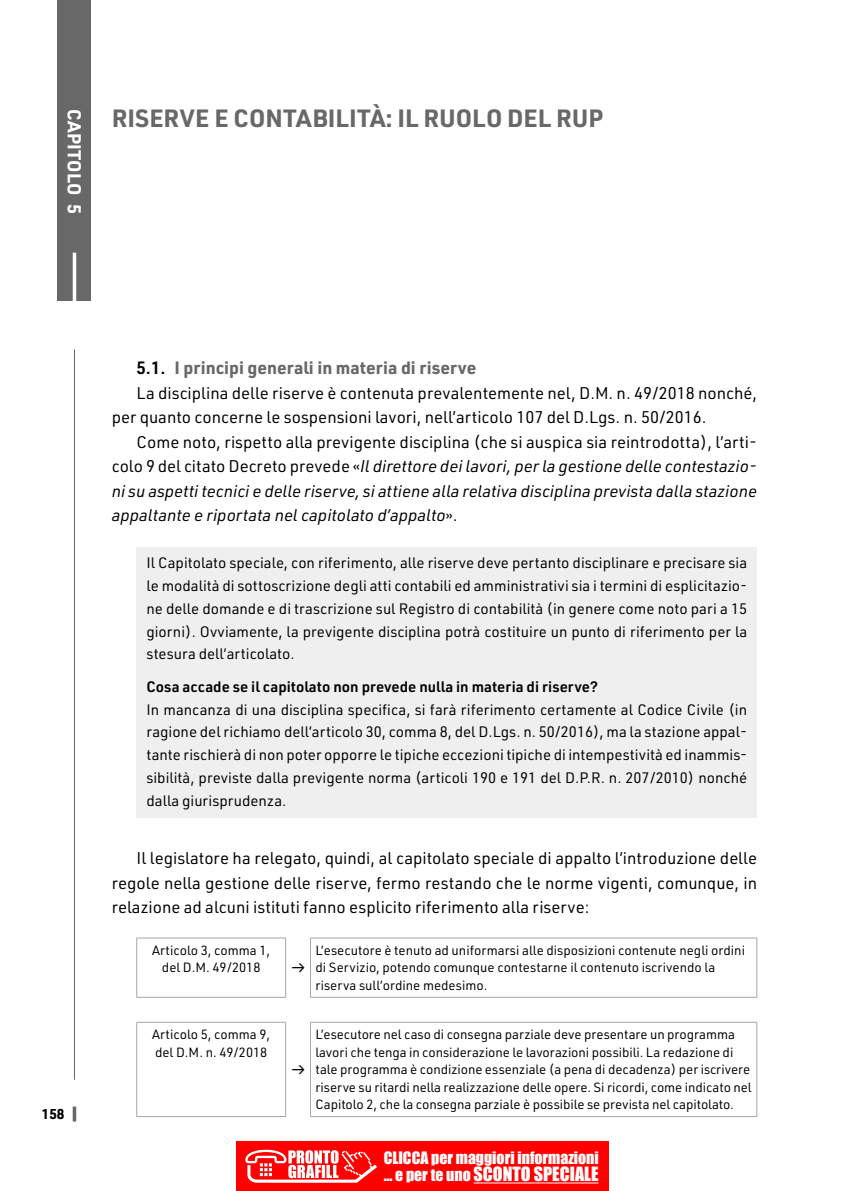
<style>
.page{position:relative;width:844px;height:1191px;background:#fff}
.page>*{position:absolute;margin:0;border:0;box-sizing:border-box;transform-origin:0 0}
.t1{font:700 24.5px "URWDIN";color:#686868}
.t2{font:700 18.38px "URWDIN";letter-spacing:.015em;color:#fff}
.t3{font:18.03px "Impact";color:#fff}
.t4{font:700 17.5px "URWDIN";color:#686868}
.t5{font:17.5px "URWDIN";color:#000}
.t6{font:16.62px/24.5px "URWDIN";color:#000}
.t7{font:italic 16.62px/24.5px "URWDIN";color:#000;text-align:justify}
.t8{font:15.75px "Impact";color:#fff}
.t9{font:14.88px/22.8px "URWDIN";color:#000;text-align:justify}
.t10{font:600 14.88px "URWDIN";color:#000}
.t11{font:700 14px "URWDIN";color:#000}
.t12{font:13.12px/17.5px "URWDIN";letter-spacing:-.005em;color:#000}
.s1{font-weight:600;color:#000}
.s2{font-style:normal}
.s3{font-size:15.75px}
</style>
<div class="page">
<div style="left:58px;top:0;width:33px;height:300px;background:#686868"></div>
<hr style="left:73px;top:253px;width:3px;height:72px;background:#fff">
<hr style="left:74px;top:349px;width:1px;height:730px;background:#686868">
<hr style="left:73px;top:1106px;width:3px;height:15px;background:#686868">
<div style="left:136px;top:547px;width:620px;height:124px;background:#efefef"></div>
<div style="left:136px;top:656px;width:620px;height:47px;background:#efefef"></div>
<div style="left:136px;top:694px;width:620px;height:123px;background:#efefef"></div>
<hr style="left:310px;top:938px;width:1px;height:59px;background:#a6a6a6">
<hr style="left:756px;top:938px;width:1px;height:59px;background:#a6a6a6">
<hr style="left:310px;top:937px;width:446px;height:1px;background:#a6a6a6">
<hr style="left:136px;top:997px;width:150px;height:1px;background:#a6a6a6">
<hr style="left:136px;top:937px;width:150px;height:1px;background:#a6a6a6">
<hr style="left:136px;top:938px;width:1px;height:59px;background:#a6a6a6">
<hr style="left:285px;top:938px;width:1px;height:59px;background:#a6a6a6">
<hr style="left:310px;top:997px;width:446px;height:1px;background:#a6a6a6">
<hr style="left:310px;top:1022px;width:1px;height:94px;background:#a6a6a6">
<hr style="left:756px;top:1022px;width:1px;height:94px;background:#a6a6a6">
<hr style="left:310px;top:1022px;width:446px;height:1px;background:#a6a6a6">
<hr style="left:136px;top:1116px;width:150px;height:1px;background:#a6a6a6">
<hr style="left:136px;top:1022px;width:150px;height:1px;background:#a6a6a6">
<hr style="left:136px;top:1022px;width:1px;height:94px;background:#a6a6a6">
<hr style="left:285px;top:1022px;width:1px;height:94px;background:#a6a6a6">
<hr style="left:310px;top:1116px;width:446px;height:1px;background:#a6a6a6">
<div style="left:236px;top:1141px;width:372px;height:50px;background:#f00"></div>
<hr style="left:473px;top:1182px;width:125px;height:1px;background:#fff">
<svg style="left:245px;top:1149px;width:132px;height:34px"></svg>
<p class="t2" style="left:87px;top:109px;width:107px;rotate:90deg">CAPITOLO 5</p>
<h1 class="t1" style="left:112px;top:101px;width:493px">RISERVE E CONTABILITÀ: IL RUOLO DEL RUP</h1>
<p class="t11" style="left:42px;top:1104px;width:24px">158</p>
<p class="t4" style="left:136px;top:356px;width:341px"><span class="s1">5.1.</span> I principi generali in materia di riserve</p>
<p class="t6" style="left:112px;top:380px;width:646px;text-indent:25px">La disciplina delle riserve è contenuta prevalentemente nel, D.M. n. 49/2018 nonché, per quanto concerne le sospensioni lavori, nell’articolo 107 del D.Lgs. n. 50/2016.</p>
<p class="t7" style="left:112px;top:429px;width:646px;text-indent:25px"><span class="s2">Come noto, rispetto alla previgente disciplina (che si auspica sia reintrodotta), l’arti&shy;colo 9 del citato Decreto prevede «</span>Il direttore dei lavori, per la gestione delle contestazio&shy;ni su aspetti tecnici e delle riserve, si attiene alla relativa disciplina prevista dalla stazione appaltante e riportata nel capitolato d’appalto<span class="s2">».</span></p>
<p class="t9" style="left:146px;top:551px;width:602px">Il Capitolato speciale, con riferimento, alle riserve deve pertanto disciplinare e precisare sia le modalità di sottoscrizione degli atti contabili ed amministrativi sia i termini di esplicitazio&shy;ne delle domande e di trascrizione sul Registro di contabilità (in genere come noto pari a 15 giorni). Ovviamente, la previgente disciplina potrà costituire un punto di riferimento per la stesura dell’articolato.</p>
<p class="t10" style="left:146px;top:676px;width:453px">Cosa accade se il capitolato non prevede nulla in materia di riserve?</p>
<p class="t9" style="left:146px;top:697px;width:602px">In mancanza di una disciplina specifica, si farà riferimento certamente al Codice Civile (in ragione del richiamo dell’articolo 30, comma 8, del D.Lgs. n. 50/2016), ma la stazione appal&shy;tante rischierà di non poter opporre le tipiche eccezioni tipiche di intempestività ed inammis&shy;sibilità, previste dalla previgente norma (articoli 190 e 191 del D.P.R. n. 207/2010) nonché dalla giurisprudenza.</p>
<p class="t6" style="left:112px;top:845px;width:646px;text-align:justify;text-indent:25px">Il legislatore ha relegato, quindi, al capitolato speciale di appalto l’introduzione delle regole nella gestione delle riserve, fermo restando che le norme vigenti, comunque, in relazione ad alcuni istituti fanno esplicito riferimento alla riserve:</p>
<p class="t12" style="left:152px;top:941px;width:119px;text-align:center">Articolo 3, comma 1, del D.M. 49/2018</p>
<p class="t12" style="left:315px;top:941px;width:431px">L’esecutore è tenuto ad uniformarsi alle disposizioni contenute negli ordini di Servizio, potendo comunque contestarne il contenuto iscrivendo la riserva sull’ordine medesimo.</p>
<p class="t5" style="left:291px;top:956px;width:15px">→</p>
<p class="t12" style="left:152px;top:1025px;width:119px">Articolo 5, comma 9, del D.M. n. 49/2018</p>
<p class="t5" style="left:291px;top:1057px;width:15px">→</p>
<p class="t12" style="left:315px;top:1025px;width:437px">L’esecutore nel caso di consegna parziale deve presentare un programma lavori che tenga in considerazione le lavorazioni possibili. La redazione di tale programma è condizione essenziale (a pena di decadenza) per iscrivere riserve su ritardi nella realizzazione delle opere. Si ricordi, come indicato nel Capitolo 2, che la consegna parziale è possibile se prevista nel capitolato.</p>
<p class="t8" style="left:383px;top:1145px;width:216px">CLICCA per maggiori informazioni</p>
<p class="t3" style="left:383px;top:1160px;width:216px"><span class="s3">… e per te uno</span> SCONTO SPECIALE</p>
</div>
